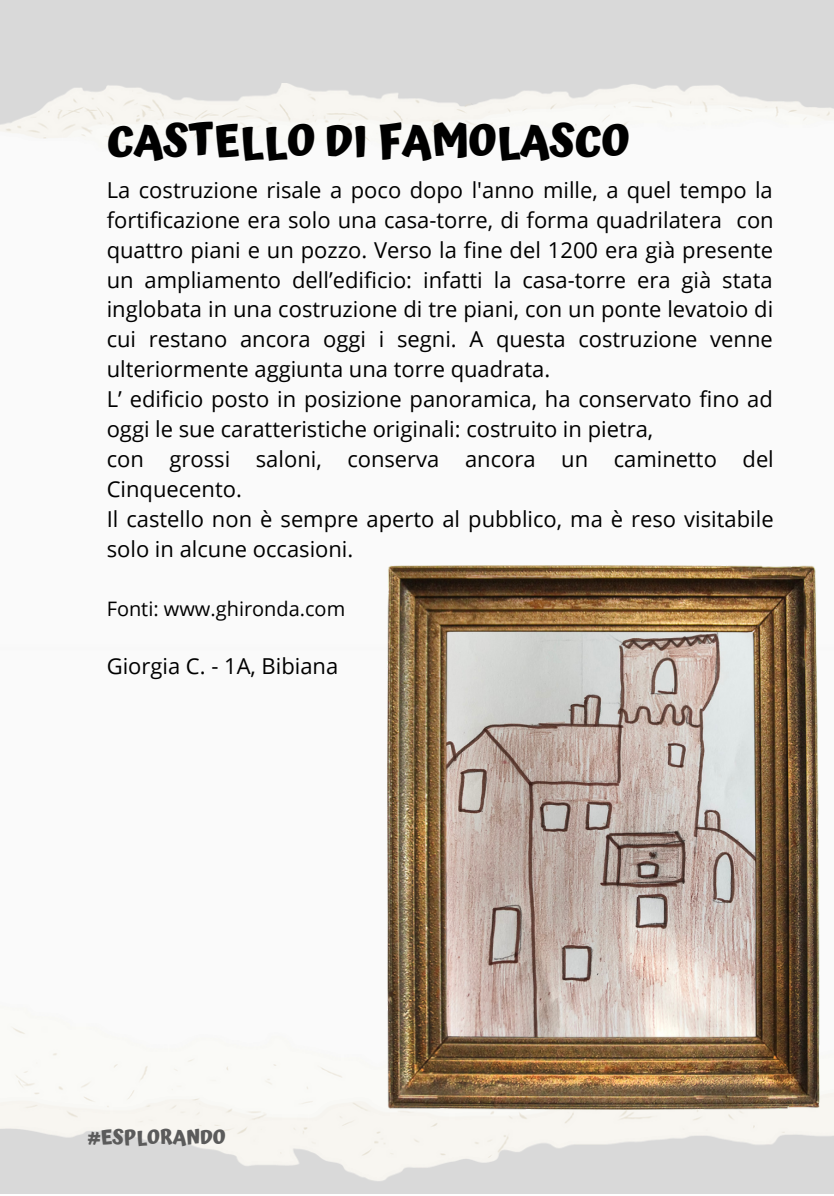
<style>
.page{position:relative;width:834px;height:1196px;background:#fff}
.page>*{position:absolute;margin:0;border:0;box-sizing:border-box;transform-origin:0 0}
.t1{font:700 44px "Atma";color:#000}
.t2{font:22px/30px "Open Sans";color:#000}
.t3{font:20px "Open Sans";color:#000}
.t4{font:700 20px "Atma";color:#5b5b5b}
</style>
<div class="page">
<div style="left:0;top:0;width:834px;height:1193px;background:#d9d9d9"></div>
<img style="left:0;top:83px;width:834px;height:1098px">
<img style="left:388px;top:566px;width:431px;height:543px">
<h1 class="t1" style="left:107px;top:115px;width:525px">CASTELLO DI FAMOLASCO</h1>
<p class="t2" style="left:107px;top:174px;width:668px">La costruzione risale a poco dopo l'anno mille, a quel tempo la fortificazione era solo una casa-torre, di forma quadrilatera con quattro piani e un pozzo. Verso la fine del 1200 era già presente un ampliamento dell’edificio: infatti la casa-torre era già stata inglobata in una costruzione di tre piani, con un ponte levatoio di cui restano ancora oggi i segni. A questa costruzione venne ulteriormente aggiunta una torre quadrata.<br>L’ edificio posto in posizione panoramica, ha conservato fino ad oggi le sue caratteristiche originali: costruito in pietra,<br>con grossi saloni, conserva ancora un caminetto del Cinquecento.<br>Il castello non è sempre aperto al pubblico, ma è reso visitabile solo in alcune occasioni.</p>
<p class="t3" style="left:107px;top:594px;width:240px">Fonti: www.ghironda.com</p>
<p class="t2" style="left:107px;top:650px;width:233px">Giorgia C. - 1A, Bibiana</p>
<p class="t4" style="left:88px;top:1124px;width:139px">#ESPLORANDO</p>
</div>
